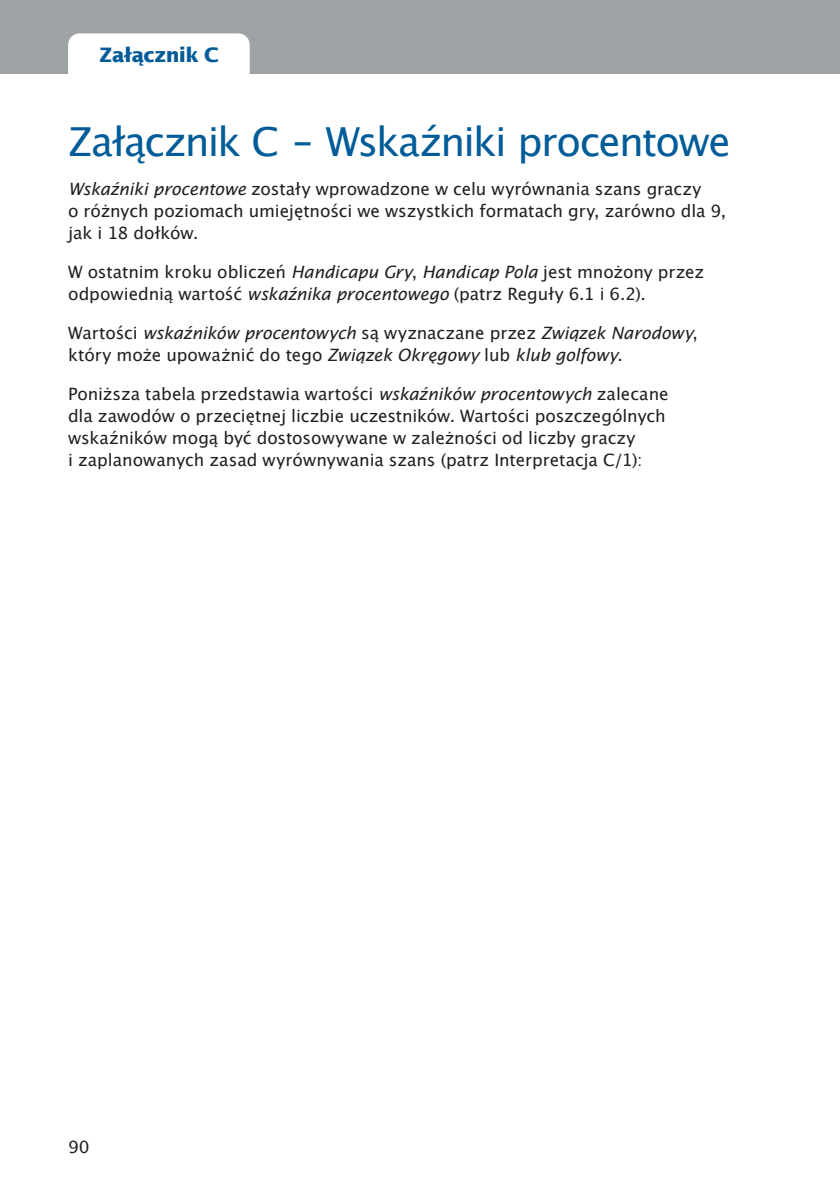
<style>
.page{position:relative;width:840px;height:1191px;background:#fff}
.page>*{position:absolute;margin:0;border:0;box-sizing:border-box;transform-origin:0 0}
.body_text_8_5_11{font:40px "Lucida San Rom";letter-spacing:-.04em;color:#005c98}
.Section_name{font:700 20px "Lucida San";letter-spacing:-.03em;color:#005c98}
.body_text_8_5_11-2{font:17px/22px "Lucida San Rom";color:#231f20}
.body_text_8_5_11-3{font:17px/22px "Lucida San Rom Ita";letter-spacing:-.015em;color:#231f20}
.s1{font-family:"Lucida San Rom Ita"}
.s2{font-family:"Lucida San Rom"}
</style>
<div class="page">
<div style="left:0;top:0;width:839px;height:74px;background:#9da2a4"></div>
<div style="left:68px;top:33px;width:181px;height:41px;background:#fff"></div>
<p class="Section_name" style="left:99px;top:41px;width:121px">Załącznik C</p>
<p class="body_text_8_5_11" style="left:68px;top:117px;width:663px">Załącznik C – Wskaźniki procentowe</p>
<p class="body_text_8_5_11-2" style="left:68px;top:179px;width:659px"><span class="s1">Wskaźniki procentowe</span> zostały wprowadzone w celu wyrównania szans graczy<br>o różnych poziomach umiejętności we wszystkich formatach gry, zarówno dla 9, jak i 18 dołków.</p>
<p class="body_text_8_5_11-2" style="left:68px;top:262px;width:637px">W ostatnim kroku obliczeń <span class="s1">Handicapu Gry</span>, <span class="s1">Handicap Pola</span> jest mnożony przez odpowiednią wartość <span class="s1">wskaźnika procentowego</span> (patrz Reguły 6.1 i 6.2).</p>
<p class="body_text_8_5_11-3" style="left:68px;top:323px;width:631px"><span class="s2">Wartości</span> wskaźników procentowych <span class="s2">są wyznaczane przez</span> Związek Narodowy<span class="s2">, który może upoważnić do tego</span> Związek Okręgowy <span class="s2">lub</span> klub golfowy<span class="s2">.</span></p>
<p class="body_text_8_5_11-2" style="left:68px;top:384px;width:601px">Poniższa tabela przedstawia wartości <span class="s1">wskaźników procentowych</span> zalecane dla zawodów o przeciętnej liczbie uczestników. Wartości poszczególnych wskaźników mogą być dostosowywane w zależności od liczby graczy<br>i zaplanowanych zasad wyrównywania szans (patrz Interpretacja C/1):</p>
<p class="body_text_8_5_11-2" style="left:68px;top:1136px;width:23px">90</p>
</div>
